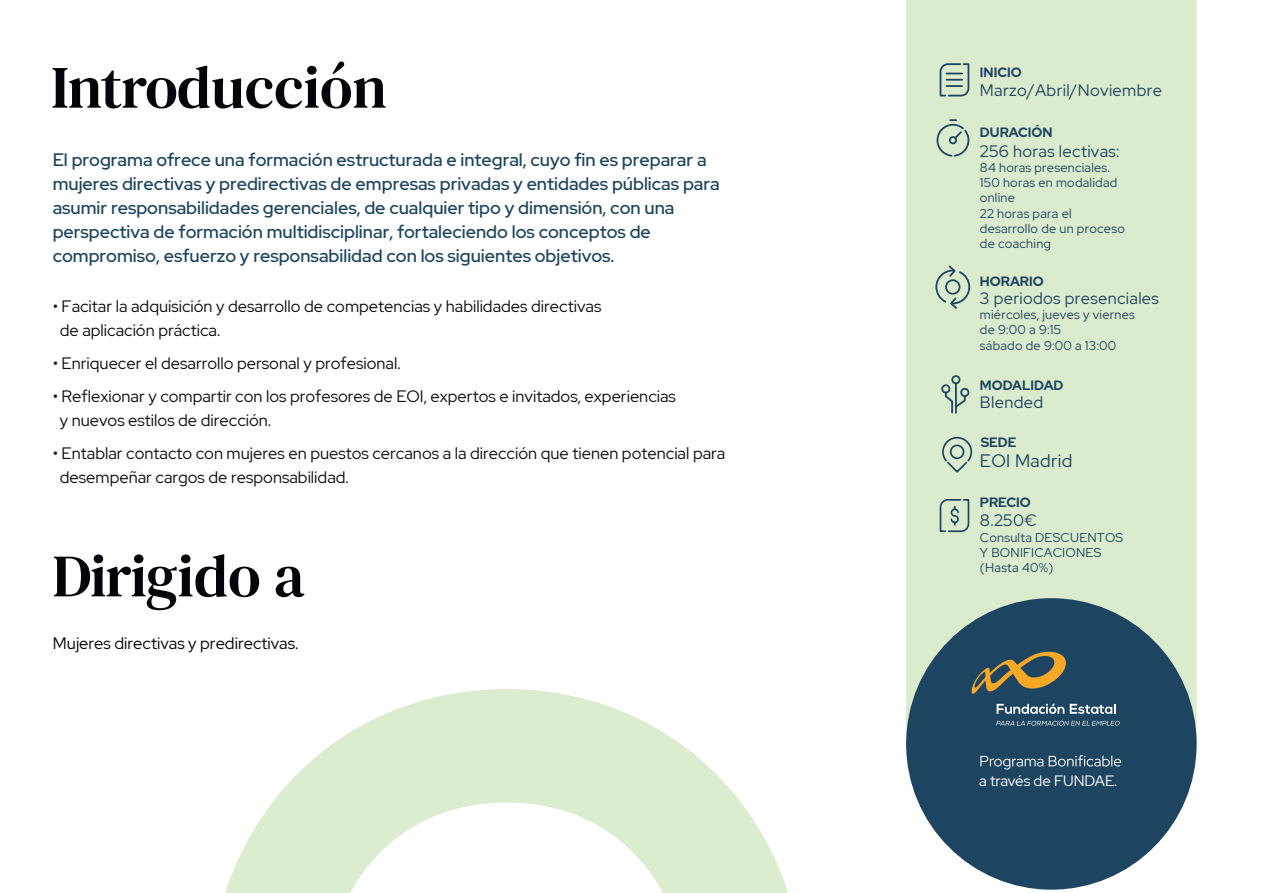
<style>
.page{position:relative;width:1263px;height:893px;background:#fff}
.page>*{position:absolute;margin:0;border:0;box-sizing:border-box;transform-origin:0 0}
.t1{font:60px "DM Serif Text";letter-spacing:-.02em;color:#04040b}
.t2{font:59.85px "DM Serif Text";color:#04040b}
.t3{font:500 18px/24px "Red Hat Display";color:#1d4561}
.t4{font:18px "Red Hat Display";letter-spacing:.02em;color:#1d4561}
.t5{font:16.5px/24px "Red Hat Display";color:#0c0f12}
.t6{font:16.5px "Red Hat Display";letter-spacing:.02em;color:#1d4561}
.t7{font:16.5px "Red Hat Display";color:#04040b}
.t8{font:15px "Red Hat Display";color:#fff}
.t9{font:700 13.5px "Red Hat Display";color:#1d4561}
.t10{font:12.75px/15.3px "Red Hat Display";letter-spacing:.02em;color:#1d4561}
</style>
<div class="page">
<div style="left:906px;top:0;width:290px;height:890px;background:#dbebcd"></div>
<div style="left:906px;top:598px;width:290px;height:292px;background:#1d4561;border-radius:50%"></div>
<svg style="left:939px;top:62px;width:31px;height:35px"></svg>
<svg style="left:936px;top:118px;width:34px;height:40px"></svg>
<svg style="left:940px;top:374px;width:30px;height:41px"></svg>
<svg style="left:939px;top:498px;width:31px;height:35px"></svg>
<svg style="left:225px;top:689px;width:563px;height:204px;fill:#dbeccf"></svg>
<svg style="left:941px;top:436px;width:32px;height:38px"></svg>
<svg style="left:980px;top:755px;width:141px;height:14px"></svg>
<svg style="left:997px;top:703px;width:67px;height:11px"></svg>
<svg style="left:1070px;top:704px;width:45px;height:10px"></svg>
<svg style="left:996px;top:720px;width:124px;height:6px"></svg>
<svg style="left:971px;top:652px;width:95px;height:42px"></svg>
<svg style="left:934px;top:264px;width:37px;height:46px"></svg>
<h2 class="t2" style="left:51px;top:53px;width:337px">Introducción</h2>
<p class="t9" style="left:980px;top:63px;width:43px">INICIO</p>
<p class="t6" style="left:980px;top:80px;width:184px">Marzo/Abril/Noviembre</p>
<p class="t3" style="left:53px;top:148px;width:668px">El programa ofrece una formación estructurada e integral, cuyo fin es preparar a mujeres directivas y predirectivas de empresas privadas y entidades públicas para asumir responsabilidades gerenciales, de cualquier tipo y dimensión, con una perspectiva de formación multidisciplinar, fortaleciendo los conceptos de compromiso, esfuerzo y responsabilidad con los siguientes objetivos.</p>
<p class="t5" style="left:60px;top:294px;width:543px;text-indent:-7px">• Facitar la adquisición y desarrollo de competencias y habilidades directivas de aplicación práctica.</p>
<p class="t5" style="left:53px;top:351px;width:349px">• Enriquecer el desarrollo personal y profesional.</p>
<p class="t5" style="left:60px;top:384px;width:618px;text-indent:-7px">• Reflexionar y compartir con los profesores de EOI, expertos e invitados, experiencias y nuevos estilos de dirección.</p>
<p class="t5" style="left:60px;top:441px;width:667px;text-indent:-7px">• Entablar contacto con mujeres en puestos cercanos a la dirección que tienen potencial para desempeñar cargos de responsabilidad.</p>
<h1 class="t1" style="left:53px;top:541px;width:254px">Dirigido a</h1>
<p class="t7" style="left:53px;top:632px;width:247px">Mujeres directivas y predirectivas.</p>
<p class="t9" style="left:980px;top:123px;width:74px">DURACIÓN</p>
<p class="t6" style="left:980px;top:140px;width:141px">256 horas lectivas:</p>
<p class="t10" style="left:980px;top:159px;width:146px">84 horas presenciales.<br>150 horas en modalidad online<br>22 horas para el desarrollo de un proceso de coaching</p>
<p class="t9" style="left:980px;top:272px;width:65px">HORARIO</p>
<p class="t6" style="left:980px;top:287px;width:180px">3 periodos presenciales</p>
<p class="t10" style="left:980px;top:307px;width:156px">miércoles, jueves y viernes de 9:00 a 9:15<br>sábado de 9:00 a 13:00</p>
<p class="t9" style="left:980px;top:376px;width:85px">MODALIDAD</p>
<p class="t6" style="left:980px;top:391px;width:65px">Blended</p>
<p class="t9" style="left:981px;top:434px;width:37px">SEDE</p>
<p class="t4" style="left:980px;top:449px;width:94px">EOI Madrid</p>
<p class="t9" style="left:980px;top:493px;width:52px">PRECIO</p>
<p class="t6" style="left:980px;top:510px;width:59px">8.250€</p>
<p class="t10" style="left:980px;top:529px;width:145px">Consulta DESCUENTOS<br>Y BONIFICACIONES (Hasta 40%)</p>
<p class="t8" style="left:979px;top:771px;width:140px">a través de FUNDAE.</p>
</div>
